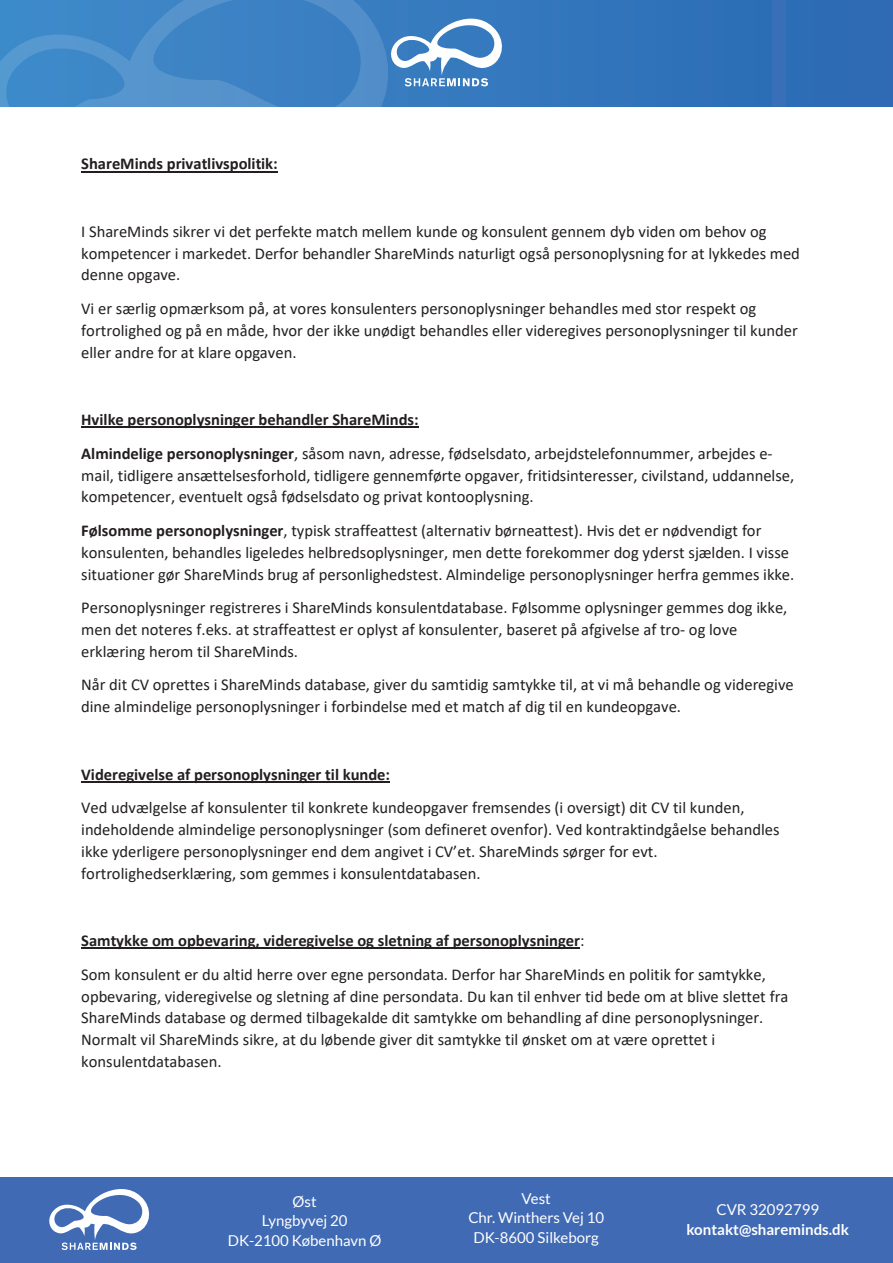
<style>
.page{position:relative;width:893px;height:1263px;background:#fff}
.page>*{position:absolute;margin:0;border:0;box-sizing:border-box;transform-origin:0 0}
.t1{font:16.5px/21.8px "Calibri";color:#231f20}
.t2{font:700 16.5px/33.8px "Calibri";letter-spacing:-.005em;color:#231f20}
.t3{font:15px/19.5px "Lato";color:#fff;text-align:center}
.t4{font:700 15px "Lato";color:#fff}
.s1{font-weight:400}
.s2{font-weight:700}
</style>
<div class="page">
<div style="left:0;top:0;width:893px;height:106px;background:#3071b8"></div>
<svg style="left:0;top:0;width:502px;height:106px"></svg>
<div style="left:0;top:1177px;width:893px;height:85px;background:#406ab4"></div>
<svg style="left:49px;top:1189px;width:101px;height:61px"></svg>
<hr style="left:81px;top:171px;width:197px;height:1px;background:#231f20">
<hr style="left:81px;top:427px;width:338px;height:1px;background:#231f20">
<hr style="left:81px;top:781px;width:309px;height:2px;background:#231f20">
<hr style="left:81px;top:948px;width:499px;height:1px;background:#231f20">
<p class="t2" style="left:81px;top:147px;width:198px">ShareMinds privatlivspolitik:</p>
<p class="t1" style="left:81px;top:220px;width:720px">I ShareMinds sikrer vi det perfekte match mellem kunde og konsulent gennem dyb viden om behov og kompetencer i markedet. Derfor behandler ShareMinds naturligt også personoplysning for at lykkedes med denne opgave.</p>
<p class="t1" style="left:81px;top:297px;width:718px">Vi er særlig opmærksom på, at vores konsulenters personoplysninger behandles med stor respekt og fortrolighed og på en måde, hvor der ikke unødigt behandles eller videregives personoplysninger til kunder eller andre for at klare opgaven.</p>
<p class="t2" style="left:81px;top:402px;width:693px">Hvilke personoplysninger behandler ShareMinds:<br>Almindelige personoplysninger<span class="s1">, såsom navn, adresse, fødselsdato, arbejdstelefonnummer, arbejdes e-</span></p>
<p class="t1" style="left:81px;top:464px;width:715px">mail, tidligere ansættelsesforhold, tidligere gennemførte opgaver, fritidsinteresser, civilstand, uddannelse, kompetencer, eventuelt også fødselsdato og privat kontooplysning.</p>
<p class="t1" style="left:81px;top:519px;width:715px"><span class="s2">Følsomme personoplysninger</span>, typisk straffeattest (alternativ børneattest). Hvis det er nødvendigt for konsulenten, behandles ligeledes helbredsoplysninger, men dette forekommer dog yderst sjælden. I visse situationer gør ShareMinds brug af personlighedstest. Almindelige personoplysninger herfra gemmes ikke.</p>
<p class="t1" style="left:81px;top:596px;width:708px">Personoplysninger registreres i ShareMinds konsulentdatabase. Følsomme oplysninger gemmes dog ikke, men det noteres f.eks. at straffeattest er oplyst af konsulenter, baseret på afgivelse af tro- og love erklæring herom til ShareMinds.</p>
<p class="t1" style="left:81px;top:674px;width:714px">Når dit CV oprettes i ShareMinds database, giver du samtidig samtykke til, at vi må behandle og videregive dine almindelige personoplysninger i forbindelse med et match af dig til en kundeopgave.</p>
<p class="t2" style="left:81px;top:757px;width:310px">Videregivelse af personoplysninger til kunde:</p>
<p class="t1" style="left:81px;top:797px;width:700px">Ved udvælgelse af konsulenter til konkrete kundeopgaver fremsendes (i oversigt) dit CV til kunden, indeholdende almindelige personoplysninger (som defineret ovenfor). Ved kontraktindgåelse behandles ikke yderligere personoplysninger end dem angivet i CV’et. ShareMinds sørger for evt. fortrolighedserklæring, som gemmes i konsulentdatabasen.</p>
<p class="t1" style="left:81px;top:923px;width:686px;line-height:33.9px"><span class="s2">Samtykke om opbevaring, videregivelse og sletning af personoplysninger</span>:<br>Som konsulent er du altid herre over egne persondata. Derfor har ShareMinds en politik for samtykke,</p>
<p class="t1" style="left:81px;top:985px;width:709px">opbevaring, videregivelse og sletning af dine persondata. Du kan til enhver tid bede om at blive slettet fra ShareMinds database og dermed tilbagekalde dit samtykke om behandling af dine personoplysninger.<br>Normalt vil ShareMinds sikre, at du løbende giver dit samtykke til ønsket om at være oprettet i konsulentdatabasen.</p>
<p class="t3" style="left:228px;top:1191px;width:155px">Øst<br>Lyngbyvej 20<br>DK-2100 København Ø</p>
<p class="t3" style="left:468px;top:1188px;width:137px">Vest<br>Chr. Winthers Vej 10<br>DK-8600 Silkeborg</p>
<p class="t3" style="left:716px;top:1200px;width:104px">CVR 32092799</p>
<p class="t4" style="left:686px;top:1221px;width:164px">kontakt@shareminds.dk</p>
</div>
